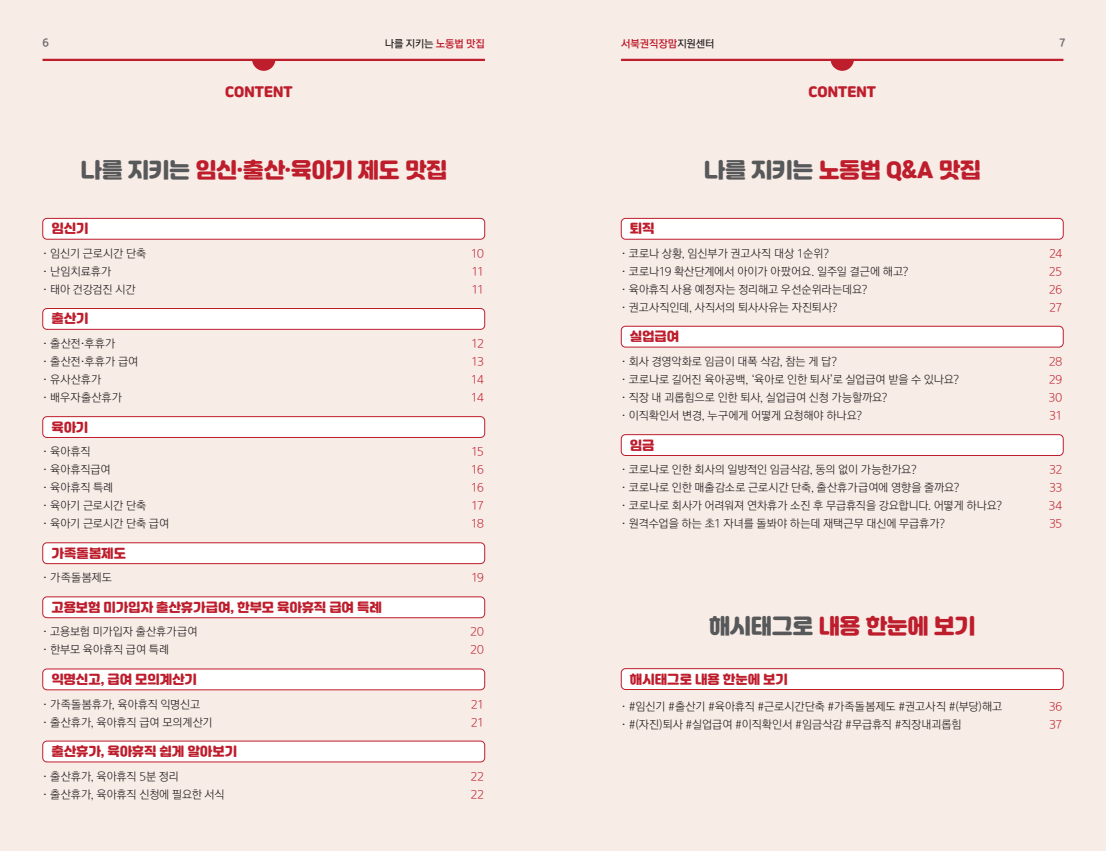
<style>
.page{position:relative;width:1106px;height:851px;background:#fff}
.page>*{position:absolute;margin:0;border:0;box-sizing:border-box;transform-origin:0 0}
.t1{font:21px "Jalnan OTF";letter-spacing:-.01em;color:#be1d2c}
.t2{font:13.5px "Jalnan OTF";letter-spacing:.005em;color:#be1d2c}
.t3{font:12.3px "Jalnan OTF";color:#be1d2c}
.t4{font:11.25px "Rix Sin Go PL";letter-spacing:-.005em;color:#231f20}
.t5{font:11.25px "Rix Sin Go PL";letter-spacing:-.02em;color:#be1d2c}
.t6{font:10.5px "Rix Sin Go PSB";color:#231f20}
.t7{font:10.5px "Rix Sin Go PB";letter-spacing:-.01em;color:#be1d2c}
.t8{font:10.5px "Rix Sin Go PEB";color:#6c6d70}
.s1{font-family:"Rix Sin Go PB";color:#be1d2c}
.s2{font-family:"Rix Sin Go PSB";color:#231f20}
.s3{color:#57585a}
</style>
<div class="page">
<div style="left:0;top:0;width:1106px;height:850px;background:#f8ece6"></div>
<hr style="left:43px;top:59px;width:442px;height:2px;background:#be1d2c">
<hr style="left:621px;top:59px;width:442px;height:2px;background:#be1d2c">
<svg style="left:252px;top:61px;width:23px;height:10px"></svg>
<svg style="left:830px;top:61px;width:24px;height:10px"></svg>
<div style="left:43px;top:308px;width:442px;height:21px;background:#fff;border-radius:4px"></div>
<div style="left:43px;top:308px;width:442px;height:21px;border:1px solid #be1d2c;border-radius:4px"></div>
<div style="left:43px;top:218px;width:442px;height:21px;background:#fff;border-radius:4px"></div>
<div style="left:43px;top:218px;width:442px;height:21px;border:1px solid #be1d2c;border-radius:4px"></div>
<div style="left:43px;top:741px;width:442px;height:20px;background:#fff;border-radius:4px"></div>
<div style="left:43px;top:740px;width:442px;height:22px;border:1px solid #be1d2c;border-radius:4px"></div>
<div style="left:43px;top:669px;width:442px;height:20px;background:#fff;border-radius:4px"></div>
<div style="left:43px;top:668px;width:442px;height:22px;border:1px solid #be1d2c;border-radius:4px"></div>
<div style="left:43px;top:596px;width:442px;height:21px;background:#fff;border-radius:4px"></div>
<div style="left:43px;top:596px;width:442px;height:22px;border:1px solid #be1d2c;border-radius:4px"></div>
<div style="left:43px;top:542px;width:442px;height:21px;background:#fff;border-radius:4px"></div>
<div style="left:43px;top:542px;width:442px;height:21px;border:1px solid #be1d2c;border-radius:4px"></div>
<div style="left:43px;top:416px;width:442px;height:21px;background:#fff;border-radius:4px"></div>
<div style="left:43px;top:416px;width:442px;height:21px;border:1px solid #be1d2c;border-radius:4px"></div>
<div style="left:621px;top:218px;width:442px;height:21px;background:#fff;border-radius:4px"></div>
<div style="left:621px;top:218px;width:442px;height:21px;border:1px solid #be1d2c;border-radius:4px"></div>
<div style="left:621px;top:668px;width:442px;height:21px;background:#fff;border-radius:4px"></div>
<div style="left:621px;top:668px;width:442px;height:21px;border:1px solid #be1d2c;border-radius:4px"></div>
<div style="left:621px;top:326px;width:442px;height:21px;background:#fff;border-radius:4px"></div>
<div style="left:621px;top:326px;width:442px;height:21px;border:1px solid #be1d2c;border-radius:4px"></div>
<div style="left:621px;top:434px;width:442px;height:21px;background:#fff;border-radius:4px"></div>
<div style="left:621px;top:434px;width:442px;height:21px;border:1px solid #be1d2c;border-radius:4px"></div>
<p class="t8" style="left:43px;top:38px;width:8px">6</p>
<p class="t6" style="left:385px;top:38px;width:102px">나를 지키는 <span class="s1">노동법 맛집</span></p>
<p class="t7" style="left:621px;top:38px;width:95px">서북권직장맘<span class="s2">지원센터</span></p>
<p class="t8" style="left:1059px;top:38px;width:8px">7</p>
<p class="t2" style="left:225px;top:82px;width:69px">CONTENT</p>
<p class="t2" style="left:808px;top:82px;width:69px">CONTENT</p>
<h1 class="t1" style="left:80px;top:156px;width:368px"><span class="s3">나를 지키는</span> 임신·출산·육아기 제도 맛집</h1>
<p class="t3" style="left:51px;top:220px;width:38px">임신기</p>
<p class="t4" style="left:43px;top:248px;width:105px">· 임신기 근로시간 단축</p>
<p class="t5" style="left:471px;top:248px;width:14px">10</p>
<p class="t4" style="left:43px;top:266px;width:70px">· 난임치료휴가</p>
<p class="t5" style="left:471px;top:266px;width:14px">11</p>
<p class="t4" style="left:43px;top:284px;width:94px">· 태아 건강검진 시간</p>
<p class="t5" style="left:471px;top:284px;width:14px">11</p>
<p class="t3" style="left:51px;top:310px;width:38px">출산기</p>
<p class="t4" style="left:43px;top:338px;width:74px">· 출산전·후휴가</p>
<p class="t5" style="left:471px;top:338px;width:14px">12</p>
<p class="t4" style="left:43px;top:356px;width:97px">· 출산전·후휴가 급여</p>
<p class="t5" style="left:471px;top:356px;width:14px">13</p>
<p class="t4" style="left:43px;top:374px;width:60px">· 유사산휴가</p>
<p class="t5" style="left:471px;top:374px;width:14px">14</p>
<p class="t4" style="left:43px;top:392px;width:81px">· 배우자출산휴가</p>
<p class="t5" style="left:471px;top:392px;width:14px">14</p>
<p class="t3" style="left:51px;top:418px;width:38px">육아기</p>
<p class="t4" style="left:43px;top:446px;width:49px">· 육아휴직</p>
<p class="t5" style="left:471px;top:446px;width:14px">15</p>
<p class="t4" style="left:43px;top:464px;width:70px">· 육아휴직급여</p>
<p class="t5" style="left:471px;top:464px;width:14px">16</p>
<p class="t4" style="left:43px;top:482px;width:72px">· 육아휴직 특례</p>
<p class="t5" style="left:471px;top:482px;width:14px">16</p>
<p class="t4" style="left:43px;top:500px;width:105px">· 육아기 근로시간 단축</p>
<p class="t5" style="left:471px;top:500px;width:14px">17</p>
<p class="t4" style="left:43px;top:518px;width:128px">· 육아기 근로시간 단축 급여</p>
<p class="t5" style="left:471px;top:518px;width:14px">18</p>
<p class="t3" style="left:51px;top:544px;width:76px">가족돌봄제도</p>
<p class="t4" style="left:43px;top:572px;width:71px">· 가족돌봄제도</p>
<p class="t5" style="left:471px;top:572px;width:14px">19</p>
<p class="t3" style="left:51px;top:598px;width:332px">고용보험 미가입자 출산휴가급여, 한부모 육아휴직 급여 특례</p>
<p class="t4" style="left:43px;top:626px;width:156px">· 고용보험 미가입자 출산휴가급여</p>
<p class="t5" style="left:470px;top:626px;width:15px">20</p>
<p class="t4" style="left:43px;top:644px;width:128px">· 한부모 육아휴직 급여 특례</p>
<p class="t5" style="left:470px;top:644px;width:15px">20</p>
<p class="t3" style="left:51px;top:670px;width:147px">익명신고, 급여 모의계산기</p>
<p class="t4" style="left:43px;top:698px;width:159px">· 가족돌봄휴가, 육아휴직 익명신고</p>
<p class="t5" style="left:470px;top:698px;width:15px">21</p>
<p class="t4" style="left:43px;top:716px;width:172px">· 출산휴가, 육아휴직 급여 모의계산기</p>
<p class="t5" style="left:470px;top:716px;width:15px">21</p>
<p class="t3" style="left:51px;top:742px;width:187px">출산휴가, 육아휴직 쉽게 알아보기</p>
<p class="t4" style="left:43px;top:770px;width:138px">· 출산휴가, 육아휴직 5분 정리</p>
<p class="t5" style="left:470px;top:770px;width:15px">22</p>
<p class="t4" style="left:43px;top:788px;width:184px">· 출산휴가, 육아휴직 신청에 필요한 서식</p>
<p class="t5" style="left:470px;top:788px;width:15px">22</p>
<p class="t3" style="left:630px;top:220px;width:26px">퇴직</p>
<h1 class="t1" style="left:703px;top:156px;width:279px"><span class="s3">나를 지키는</span> 노동법 Q&amp;A 맛집</h1>
<p class="t4" style="left:621px;top:248px;width:209px">· 코로나 상황, 임신부가 권고사직 대상 1순위?</p>
<p class="t5" style="left:1049px;top:248px;width:15px">24</p>
<p class="t4" style="left:621px;top:266px;width:289px">· 코로나19 확산단계에서 아이가 아팠어요. 일주일 결근에 해고?</p>
<p class="t5" style="left:1048px;top:266px;width:15px">25</p>
<p class="t4" style="left:621px;top:284px;width:248px">· 육아휴직 사용 예정자는 정리해고 우선순위라는데요?</p>
<p class="t5" style="left:1048px;top:284px;width:15px">26</p>
<p class="t4" style="left:621px;top:302px;width:218px">· 권고사직인데, 사직서의 퇴사사유는 자진퇴사?</p>
<p class="t5" style="left:1049px;top:302px;width:15px">27</p>
<p class="t3" style="left:630px;top:328px;width:51px">실업급여</p>
<p class="t4" style="left:621px;top:356px;width:217px">· 회사 경영악화로 임금이 대폭 삭감, 참는 게 답?</p>
<p class="t5" style="left:1048px;top:356px;width:15px">28</p>
<p class="t4" style="left:621px;top:374px;width:339px">· 코로나로 길어진 육아공백, ‘육아로 인한 퇴사’로 실업급여 받을 수 있나요?</p>
<p class="t5" style="left:1048px;top:374px;width:15px">29</p>
<p class="t4" style="left:621px;top:392px;width:268px">· 직장 내 괴롭힘으로 인한 퇴사, 실업급여 신청 가능할까요?</p>
<p class="t5" style="left:1048px;top:392px;width:15px">30</p>
<p class="t4" style="left:621px;top:410px;width:242px">· 이직확인서 변경, 누구에게 어떻게 요청해야 하나요?</p>
<p class="t5" style="left:1049px;top:410px;width:15px">31</p>
<p class="t3" style="left:630px;top:436px;width:26px">임금</p>
<p class="t4" style="left:621px;top:464px;width:297px">· 코로나로 인한 회사의 일방적인 임금삭감, 동의 없이 가능한가요?</p>
<p class="t5" style="left:1049px;top:464px;width:15px">32</p>
<p class="t4" style="left:621px;top:482px;width:340px">· 코로나로 인한 매출감소로 근로시간 단축, 출산휴가급여에 영향을 줄까요?</p>
<p class="t5" style="left:1049px;top:482px;width:15px">33</p>
<p class="t4" style="left:621px;top:500px;width:382px">· 코로나로 회사가 어려워져 연차휴가 소진 후 무급휴직을 강요합니다. 어떻게 하나요?</p>
<p class="t5" style="left:1048px;top:500px;width:15px">34</p>
<p class="t4" style="left:621px;top:518px;width:325px">· 원격수업을 하는 초1 자녀를 돌봐야 하는데 재택근무 대신에 무급휴가?</p>
<p class="t5" style="left:1049px;top:518px;width:15px">35</p>
<h1 class="t1" style="left:709px;top:611px;width:268px"><span class="s3">해시태그로</span> 내용 한눈에 보기</h1>
<p class="t3" style="left:630px;top:670px;width:159px">해시태그로 내용 한눈에 보기</p>
<p class="t4" style="left:621px;top:700px;width:383px">· #임신기 #출산기 #육아휴직 #근로시간단축 #가족돌봄제도 #권고사직 #(부당)해고</p>
<p class="t5" style="left:1048px;top:700px;width:15px">36</p>
<p class="t4" style="left:621px;top:718px;width:342px">· #(자진)퇴사 #실업급여 #이직확인서 #임금삭감 #무급휴직 #직장내괴롭힘</p>
<p class="t5" style="left:1049px;top:718px;width:15px">37</p>
</div>
